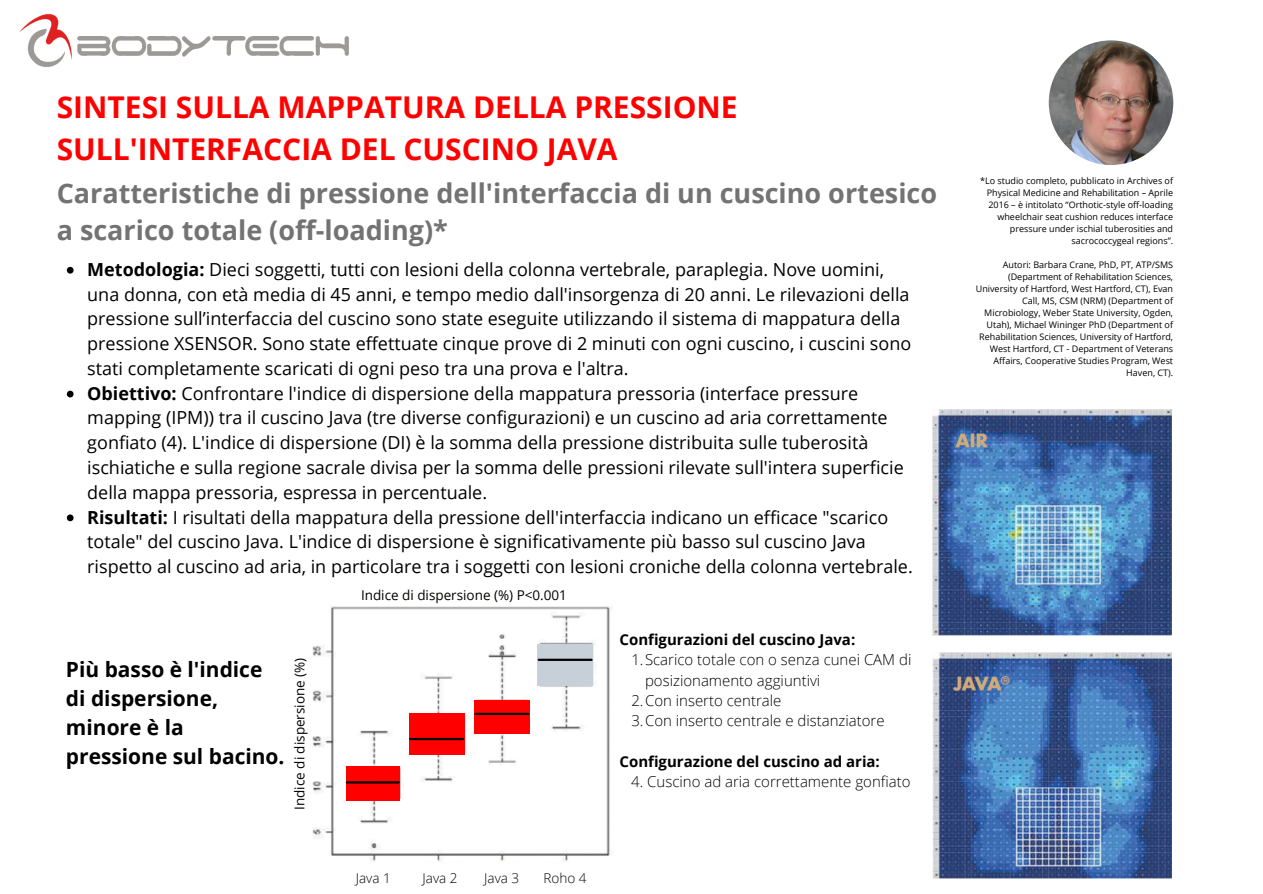
<style>
.page{position:relative;width:1263px;height:894px;background:#fff}
.page>*{position:absolute;margin:0;border:0;box-sizing:border-box;transform-origin:0 0}
.t1{font:700 30px/41.5px "Open Sans";color:#f00}
.t2{font:700 27px "Open Sans";color:#737373}
.t3{font:700 21px/28.8px "Open Sans";color:#000}
.t4{font:18px/24.8px "Open Sans";color:#000}
.t5{font:300 15px/20.2px "Open Sans";color:#000}
.t6{font:700 15px "Open Sans";color:#000}
.t7{font:13.5px "Open Sans";color:#000}
.t8{font:300 13.5px "Open Sans";color:#000}
.t9{font:9px/12px "Open Sans";color:#000;text-align:right}
.s1{font-weight:700}
</style>
<div class="page">
<img style="left:19px;top:14px;width:330px;height:53px">
<img style="left:1049px;top:40px;width:124px;height:125px;border-radius:50%">
<img style="left:312px;top:606px;width:300px;height:257px">
<div style="left:346px;top:765px;width:54px;height:35px;background:#f00"></div>
<div style="left:409px;top:712px;width:55px;height:42px;background:#f00"></div>
<div style="left:474px;top:700px;width:55px;height:33px;background:#f00"></div>
<div style="left:538px;top:644px;width:55px;height:41px;background:#c7d0d8"></div>
<hr style="left:347px;top:781px;width:52px;height:2px;background:#000">
<hr style="left:410px;top:737px;width:53px;height:3px;background:#000">
<hr style="left:475px;top:712px;width:53px;height:2px;background:#000">
<hr style="left:539px;top:658px;width:53px;height:2px;background:#000">
<img style="left:932px;top:409px;width:240px;height:226px">
<svg style="left:67px;top:267px;width:7px;height:6px"></svg>
<svg style="left:67px;top:390px;width:7px;height:7px"></svg>
<svg style="left:67px;top:514px;width:7px;height:7px"></svg>
<img style="left:932px;top:652px;width:240px;height:226px">
<p class="t1" style="left:57px;top:85px;width:682px">SINTESI SULLA MAPPATURA DELLA PRESSIONE<br>SULL'INTERFACCIA DEL CUSCINO JAVA</p>
<p class="t2" style="left:57px;top:174px;width:882px">Caratteristiche di pressione dell'interfaccia di un cuscino ortesico</p>
<p class="t2" style="left:57px;top:211px;width:393px">a scarico totale (off-loading)*</p>
<p class="t4" style="left:87px;top:256px;width:825px"><span class="s1">Metodologia:</span> Dieci soggetti, tutti con lesioni della colonna vertebrale, paraplegia. Nove uomini, una donna, con età media di 45 anni, e tempo medio dall'insorgenza di 20 anni. Le rilevazioni della pressione sull’interfaccia del cuscino sono state eseguite utilizzando il sistema di mappatura della pressione XSENSOR. Sono state effettuate cinque prove di 2 minuti con ogni cuscino, i cuscini sono stati completamente scaricati di ogni peso tra una prova e l'altra.</p>
<p class="t4" style="left:87px;top:380px;width:818px"><span class="s1">Obiettivo:</span> Confrontare l'indice di dispersione della mappatura pressoria (interface pressure mapping (IPM)) tra il cuscino Java (tre diverse configurazioni) e un cuscino ad aria correttamente gonfiato (4). L'indice di dispersione (DI) è la somma della pressione distribuita sulle tuberosità ischiatiche e sulla regione sacrale divisa per la somma delle pressioni rilevate sull'intera superficie della mappa pressoria, espressa in percentuale.</p>
<p class="t4" style="left:87px;top:504px;width:827px"><span class="s1">Risultati:</span> I risultati della mappatura della pressione dell'interfaccia indicano un efficace "scarico totale" del cuscino Java. L'indice di dispersione è significativamente più basso sul cuscino Java rispetto al cuscino ad aria, in particolare tra i soggetti con lesioni croniche della colonna vertebrale.</p>
<p class="t3" style="left:66px;top:654px;width:220px">Più basso è l'indice di dispersione, minore è la pressione sul bacino.</p>
<p class="t7" style="left:290px;top:809px;width:154px;rotate:-90deg">Indice di dispersione (%)</p>
<p class="t7" style="left:361px;top:585px;width:207px">Indice di dispersione (%) P&lt;0.001</p>
<p class="t8" style="left:356px;top:868px;width:36px">Java 1</p>
<p class="t8" style="left:423px;top:868px;width:36px">Java 2</p>
<p class="t8" style="left:484px;top:868px;width:36px">Java 3</p>
<p class="t8" style="left:544px;top:868px;width:44px">Roho 4</p>
<p class="t6" style="left:619px;top:628px;width:237px">Configurazioni del cuscino Java:</p>
<p class="t5" style="left:645px;top:649px;width:268px;text-indent:-14px">1.Scarico totale con o senza cunei CAM di posizionamento aggiuntivi</p>
<p class="t5" style="left:631px;top:689px;width:151px">2.Con inserto centrale</p>
<p class="t5" style="left:631px;top:709px;width:255px">3.Con inserto centrale e distanziatore</p>
<p class="t6" style="left:619px;top:750px;width:262px">Configurazione del cuscino ad aria:</p>
<p class="t5" style="left:631px;top:770px;width:281px">4. Cuscino ad aria correttamente gonfiato</p>
<p class="t9" style="left:980px;top:175px;width:195px">*Lo studio completo, pubblicato in Archives of Physical Medicine and Rehabilitation – Aprile 2016 – è intitolato “Orthotic-style off-loading wheelchair seat cushion reduces interface pressure under ischial tuberosities and sacrococcygeal regions”.</p>
<p class="t9" style="left:976px;top:259px;width:199px">Autori: Barbara Crane, PhD, PT, ATP/SMS (Department of Rehabilitation Sciences, University of Hartford, West Hartford, CT), Evan Call, MS, CSM (NRM) (Department of Microbiology, Weber State University, Ogden, Utah), Michael Wininger PhD (Department of Rehabilitation Sciences, University of Hartford, West Hartford, CT - Department of Veterans Affairs, Cooperative Studies Program, West Haven, CT).</p>
</div>
